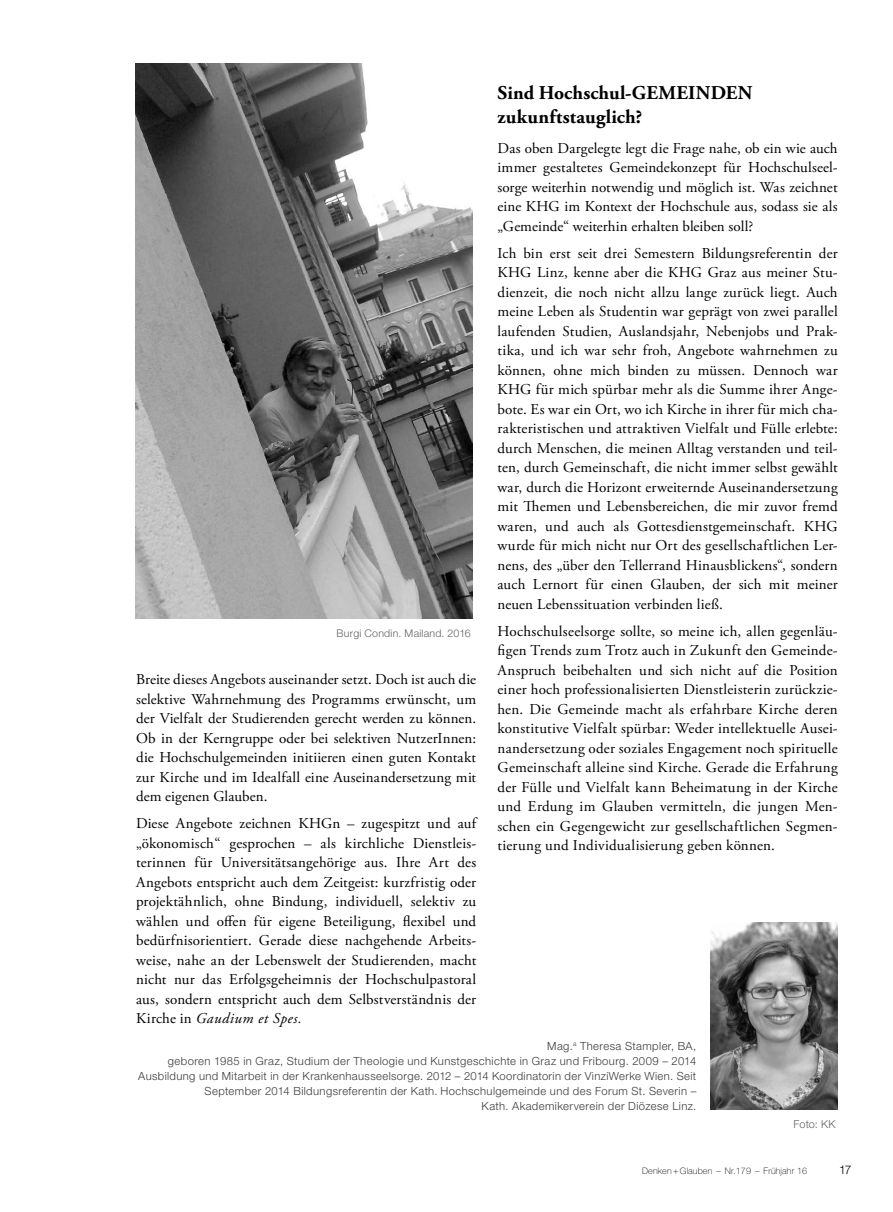
<style>
.page{position:relative;width:893px;height:1212px;background:#fff}
.page>*{position:absolute;margin:0;border:0;box-sizing:border-box;transform-origin:0 0}
.t1{font:700 19.5px/24px "Adobe Garamond Pro";letter-spacing:.01em;color:#000}
.t2{font:15px/19.5px "Adobe Garamond Pro";letter-spacing:.005em;color:#000;text-align:justify}
.t3{font:300 12px "Helvetica Neue LT Std";color:#000}
.t4{font:300 11.25px/15px "Helvetica Neue LT Std";letter-spacing:.035em;color:#3c3c3b;text-align:right}
.t5{font:300 10.95px "Helvetica Neue LT Std";letter-spacing:.01em;color:#646363}
.t6{font:300 10.65px "Helvetica Neue LT Std";letter-spacing:.025em;color:#646363}
.t7{font:100 9px "Helvetica Neue LT Std";letter-spacing:.015em;color:#000}
.s1{font-style:italic}
</style>
<div class="page">
<img style="left:711px;top:922px;width:127px;height:187px">
<img style="left:136px;top:64px;width:337px;height:555px">
<p class="t6" style="left:337px;top:627px;width:136px">Burgi Condin. Mailand. 2016</p>
<p class="t2" style="left:136px;top:670px;width:342px">Breite dieses Angebots auseinander setzt. Doch ist auch die selektive Wahrnehmung des Programms erwünscht, um der Vielfalt der Studierenden gerecht werden zu können.<br>Ob in der Kerngruppe oder bei selektiven NutzerInnen: die Hochschulgemeinden initiieren einen guten Kontakt zur Kirche und im Idealfall eine Auseinandersetzung mit dem eigenen Glauben.</p>
<p class="t2" style="left:136px;top:814px;width:342px">Diese Angebote zeichnen KHGn – zugespitzt und auf „ökonomisch“ gesprochen – als kirchliche Dienstleis&shy;terinnen für Universitätsangehörige aus. Ihre Art des Angebots entspricht auch dem Zeitgeist: kurzfristig oder projektähnlich, ohne Bindung, individuell, selektiv zu wählen und offen für eigene Beteiligung, flexibel und bedürfnisorientiert. Gerade diese nachgehende Arbeits&shy;weise, nahe an der Lebenswelt der Studierenden, macht nicht nur das Erfolgsgeheimnis der Hochschulpastoral aus, sondern entspricht auch dem Selbstverständnis der Kirche in <span class="s1">Gaudium et Spes.</span></p>
<h1 class="t1" style="left:497px;top:81px;width:256px">Sind Hochschul-GEMEINDEN zukunftstauglich?</h1>
<p class="t2" style="left:497px;top:139px;width:342px">Das oben Dargelegte legt die Frage nahe, ob ein wie auch immer gestaltetes Gemeindekonzept für Hochschulseel&shy;sorge weiterhin notwendig und möglich ist. Was zeichnet eine KHG im Kontext der Hochschule aus, sodass sie als „Gemeinde“ weiterhin erhalten bleiben soll?</p>
<p class="t2" style="left:497px;top:244px;width:342px">Ich bin erst seit drei Semestern Bildungsreferentin der KHG Linz, kenne aber die KHG Graz aus meiner Stu&shy;dienzeit, die noch nicht allzu lange zurück liegt. Auch meine Leben als Studentin war geprägt von zwei parallel laufenden Studien, Auslandsjahr, Nebenjobs und Prak&shy;tika, und ich war sehr froh, Angebote wahrnehmen zu können, ohne mich binden zu müssen. Dennoch war KHG für mich spürbar mehr als die Summe ihrer Ange&shy;bote. Es war ein Ort, wo ich Kirche in ihrer für mich cha&shy;rakteristischen und attraktiven Vielfalt und Fülle erlebte: durch Menschen, die meinen Alltag verstanden und teil&shy;ten, durch Gemeinschaft, die nicht immer selbst gewählt war, durch die Horizont erweiternde Auseinandersetzung mit Themen und Lebensbereichen, die mir zuvor fremd waren, und auch als Gottesdienstgemeinschaft. KHG wurde für mich nicht nur Ort des gesellschaftlichen Ler&shy;nens, des „über den Tellerrand Hinausblickens“, sondern auch Lernort für einen Glauben, der sich mit meiner neuen Lebenssituation verbinden ließ.</p>
<p class="t2" style="left:497px;top:622px;width:342px">Hochschulseelsorge sollte, so meine ich, allen gegenläu&shy;figen Trends zum Trotz auch in Zukunft den Gemeinde-Anspruch beibehalten und sich nicht auf die Position einer hoch professionalisierten Dienstleisterin zurückzie&shy;hen. Die Gemeinde macht als erfahrbare Kirche deren konstitutive Vielfalt spürbar: Weder intellektuelle Ausei&shy;nandersetzung oder soziales Engagement noch spirituelle Gemeinschaft alleine sind Kirche. Gerade die Erfahrung der Fülle und Vielfalt kann Beheimatung in der Kirche und Erdung im Glauben vermitteln, die jungen Men&shy;schen ein Gegengewicht zur gesellschaftlichen Segmen&shy;tierung und Individualisierung geben können.</p>
<p class="t4" style="left:138px;top:1038px;width:559px">Mag.<sup>a</sup> Theresa Stampler, BA,<br>geboren 1985 in Graz, Studium der Theologie und Kunstgeschichte in Graz und Fribourg. 2009 – 2014<br>Ausbildung und Mitarbeit in der Krankenhausseelsorge. 2012 – 2014 Koordinatorin der VinziWerke Wien. Seit September 2014 Bildungsreferentin der Kath. Hochschulgemeinde und des Forum St. Severin –<br>Kath. Akademikerverein der Diözese Linz.</p>
<p class="t5" style="left:793px;top:1117px;width:44px">Foto: KK</p>
<p class="t7" style="left:642px;top:1165px;width:166px">Denken + Glauben – Nr.179 – Frühjahr 16</p>
<p class="t3" style="left:839px;top:1162px;width:14px">17</p>
</div>
